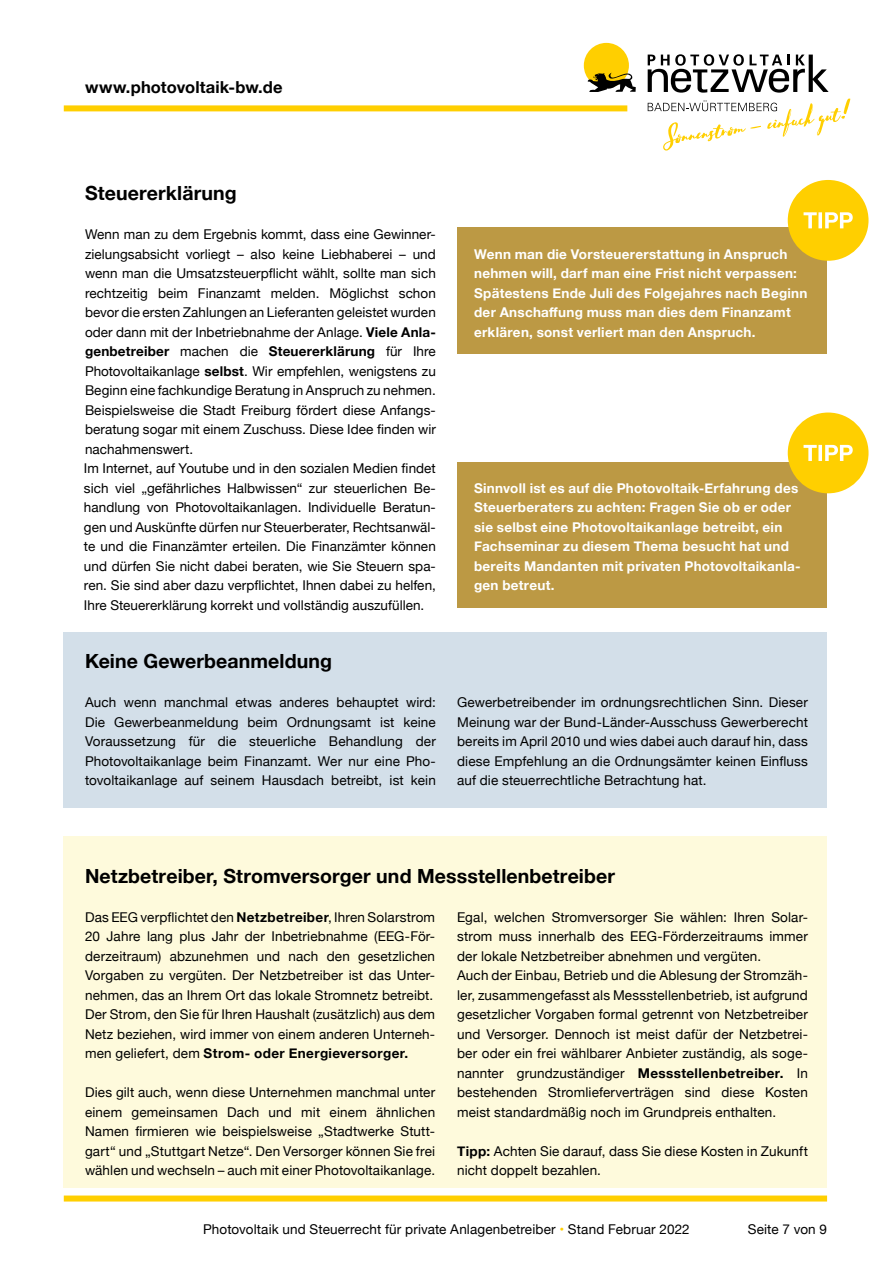
<style>
.page{position:relative;width:893px;height:1263px;background:#fff}
.page>*{position:absolute;margin:0;border:0;box-sizing:border-box;transform-origin:0 0}
.t1{font:700 19.5px "Helvetica Neue";letter-spacing:.005em;color:#000}
.t2{font:700 16.5px "Helvetica Neue";letter-spacing:.005em;color:#000}
.t3{font:13.5px/19.5px "Helvetica Neue";letter-spacing:.01em;color:#000;text-align:justify}
.t4{font:700 13.5px/19.5px "Helvetica Neue";letter-spacing:.02em;color:#fff}
.s1{font-weight:700}
.s2{color:#ffcf00}
</style>
<div class="page">
<div style="left:67px;top:1195px;width:757px;height:6px;background:#ffcf00"></div>
<div style="left:67px;top:105px;width:557px;height:6px;background:#ffcf00"></div>
<div style="left:584px;top:43px;width:45px;height:45px;background:#ffcf00;border-radius:50%"></div>
<svg style="left:588px;top:73px;width:48px;height:19px"></svg>
<svg style="left:648px;top:54px;width:181px;height:39px"></svg>
<svg style="left:648px;top:99px;width:202px;height:52px"></svg>
<div style="left:457px;top:462px;width:370px;height:146px;background:#bc9944"></div>
<div style="left:788px;top:412px;width:80px;height:81px;background:#ffcf00;border-radius:50%"></div>
<svg style="left:803px;top:445px;width:50px;height:16px"></svg>
<div style="left:457px;top:228px;width:370px;height:126px;background:#bc9944"></div>
<div style="left:788px;top:180px;width:80px;height:81px;background:#ffcf00;border-radius:50%"></div>
<svg style="left:803px;top:212px;width:50px;height:16px"></svg>
<div style="left:64px;top:632px;width:763px;height:176px;background:#d3dfe9"></div>
<div style="left:64px;top:836px;width:763px;height:351px;background:#fefadc"></div>
<p class="t2" style="left:85px;top:74px;width:199px">www.photovoltaik-bw.de</p>
<h1 class="t1" style="left:85px;top:178px;width:153px">Steuererklärung</h1>
<p class="t3" style="left:85px;top:226px;width:352px">Wenn man zu dem Ergebnis kommt, dass eine Gewinner&shy;zielungsabsicht vorliegt – also keine Liebhaberei – und wenn man die Umsatzsteuerpflicht wählt, sollte man sich rechtzeitig beim Finanzamt melden. Möglichst schon bevor die ersten Zahlungen an Lieferanten geleistet wurden oder dann mit der Inbetriebnahme der Anlage. <span class="s1">Viele Anla&shy;genbetreiber</span> machen die <span class="s1">Steuererklärung</span> für Ihre Photovoltaikanlage <span class="s1">selbst</span>. Wir empfehlen, wenigstens zu Beginn eine fachkundige Beratung in Anspruch zu nehmen.<br>Beispielsweise die Stadt Freiburg fördert diese Anfangs&shy;beratung sogar mit einem Zuschuss. Diese Idee finden wir nachahmenswert.</p>
<p class="t3" style="left:84px;top:460px;width:353px">Im Internet, auf Youtube und in den sozialen Medien findet sich viel „gefährliches Halbwissen“ zur steuerlichen Be&shy;handlung von Photovoltaikanlagen. Individuelle Beratun&shy;gen und Auskünfte dürfen nur Steuerberater, Rechtsanwäl&shy;te und die Finanzämter erteilen. Die Finanzämter können und dürfen Sie nicht dabei beraten, wie Sie Steuern spa&shy;ren. Sie sind aber dazu verpflichtet, Ihnen dabei zu helfen, Ihre Steuererklärung korrekt und vollständig auszufüllen.</p>
<h1 class="t1" style="left:85px;top:646px;width:248px">Keine Gewerbeanmeldung</h1>
<p class="t3" style="left:85px;top:694px;width:352px">Auch wenn manchmal etwas anderes behauptet wird:<br>Die Gewerbeanmeldung beim Ordnungsamt ist keine Voraussetzung für die steuerliche Behandlung der Photovoltaikanlage beim Finanzamt. Wer nur eine Pho&shy;tovoltaikanlage auf seinem Hausdach betreibt, ist kein</p>
<p class="t4" style="left:474px;top:245px;width:335px">Wenn man die Vorsteuererstattung in Anspruch nehmen will, darf man eine Frist nicht verpassen:<br>Spätestens Ende Juli des Folgejahres nach Beginn der Anschaffung muss man dies dem Finanzamt erklären, sonst verliert man den Anspruch.</p>
<p class="t4" style="left:474px;top:479px;width:328px">Sinnvoll ist es auf die Photovoltaik-Erfahrung des Steuerberaters zu achten: Fragen Sie ob er oder sie selbst eine Photovoltaikanlage betreibt, ein Fachseminar zu diesem Thema besucht hat und bereits Mandanten mit privaten Photovoltaikanla&shy;gen betreut.</p>
<p class="t3" style="left:457px;top:693px;width:352px">Gewerbetreibender im ordnungsrechtlichen Sinn. Dieser Meinung war der Bund-Länder-Ausschuss Gewerberecht bereits im April 2010 und wies dabei auch darauf hin, dass diese Empfehlung an die Ordnungsämter keinen Einfluss auf die steuerrechtliche Betrachtung hat.</p>
<h1 class="t1" style="left:85px;top:861px;width:531px">Netzbetreiber, Stromversorger und Messstellenbetreiber</h1>
<p class="t3" style="left:457px;top:908px;width:352px;text-align:left">Egal, welchen Stromversorger Sie wählen: Ihren Solar&shy;strom muss innerhalb des EEG-Förderzeitraums immer der lokale Netzbetreiber abnehmen und vergüten.<br>Auch der Einbau, Betrieb und die Ablesung der Stromzäh&shy;ler, zusammengefasst als Messstellenbetrieb, ist aufgrund gesetzlicher Vorgaben formal getrennt von Netzbetreiber und Versorger. Dennoch ist meist dafür der Netzbetrei&shy;ber oder ein frei wählbarer Anbieter zuständig, als soge&shy;nannter grundzuständiger <span class="s1">Messstellenbetreiber.</span> In bestehenden Stromlieferverträgen sind diese Kosten meist standardmäßig noch im Grundpreis enthalten.</p>
<p class="t3" style="left:457px;top:1142px;width:352px"><span class="s1">Tipp:</span> Achten Sie darauf, dass Sie diese Kosten in Zukunft nicht doppelt bezahlen.</p>
<p class="t3" style="left:85px;top:908px;width:352px;text-align:left">Das EEG verpflichtet den <span class="s1">Netzbetreiber</span>, Ihren Solarstrom 20 Jahre lang plus Jahr der Inbetriebnahme (EEG-För&shy;derzeitraum) abzunehmen und nach den gesetzlichen Vorgaben zu vergüten. Der Netzbetreiber ist das Unter&shy;nehmen, das an Ihrem Ort das lokale Stromnetz betreibt.<br>Der Strom, den Sie für Ihren Haushalt (zusätzlich) aus dem Netz beziehen, wird immer von einem anderen Unterneh&shy;men geliefert, dem <span class="s1">Strom- oder Energieversorger.</span></p>
<p class="t3" style="left:85px;top:1083px;width:352px">Dies gilt auch, wenn diese Unternehmen manchmal unter einem gemeinsamen Dach und mit einem ähnlichen Namen firmieren wie beispielsweise „Stadtwerke Stutt&shy;gart“ und „Stuttgart Netze“. Den Versorger können Sie frei wählen und wechseln – auch mit einer Photovoltaikanlage.</p>
<p class="t3" style="left:203px;top:1220px;width:488px">Photovoltaik und Steuerrecht für private Anlagenbetreiber <span class="s2">•</span> Stand Februar 2022</p>
<p class="t3" style="left:748px;top:1220px;width:81px">Seite 7 von 9</p>
</div>
